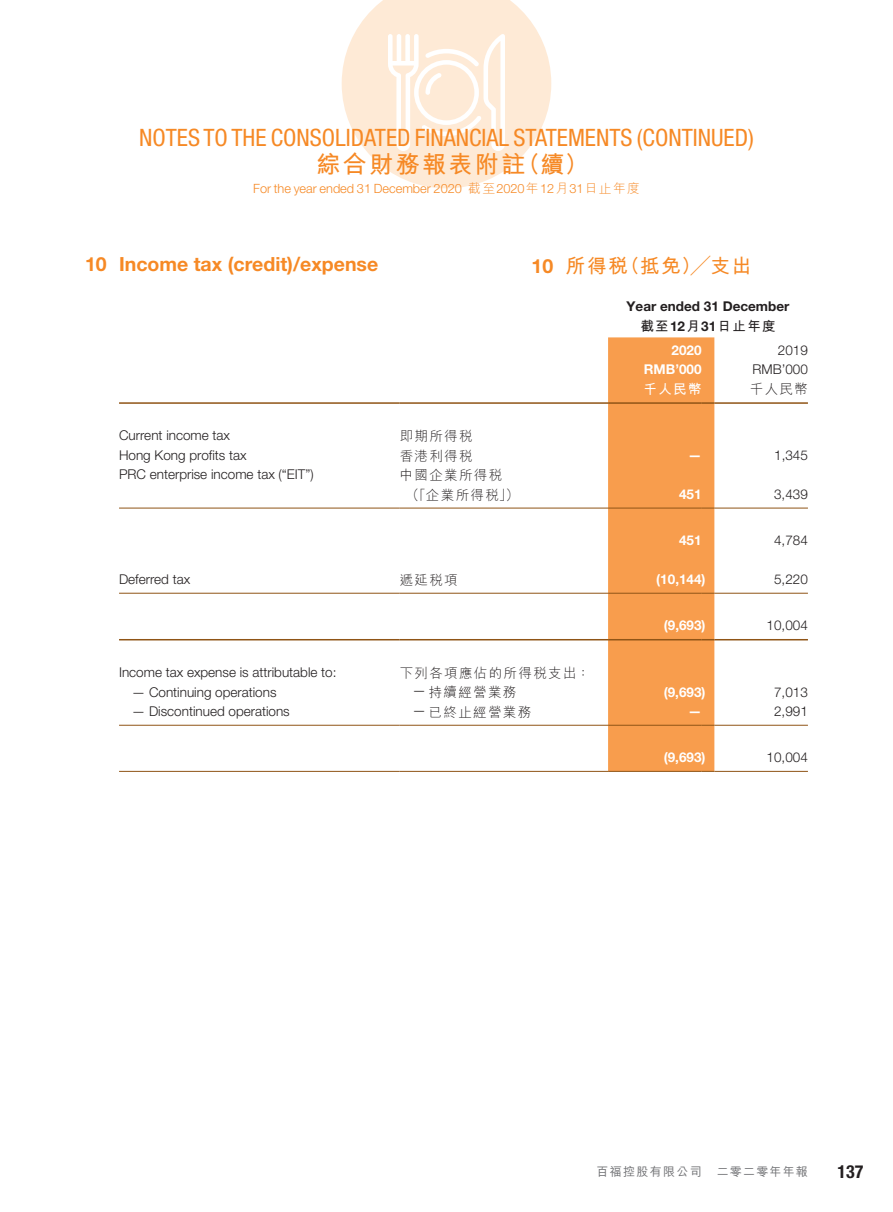
<style>
.page{position:relative;width:893px;height:1212px;background:#fff}
.page>*{position:absolute;margin:0;border:0;box-sizing:border-box;transform-origin:0 0}
.t1{font:condensed 24px "Helvetica Neue LT Std";color:#f68925}
.t2{font:700 24px "M Hei HK";letter-spacing:.1em;color:#f68925}
.t3{font:700 19.5px "Helvetica Neue LT Std";color:#f68925}
.t4{font:700 19.5px "M Hei HK";letter-spacing:.1em;color:#f68925}
.t5{font:700 condensed 18px "Helvetica Neue LT Std";color:#231f20}
.t6{font:300 13.5px "Helvetica Neue LT Std";color:#231f20}
.t7{font:300 13.5px/19.5px "M Hei HK";letter-spacing:.1em;color:#231f20}
.t8{font:700 13.5px "Helvetica Neue LT Std";color:#fff}
.t9{font:700 13.5px "Helvetica Neue LT Std";color:#231f20}
.t10{font:700 13.5px "M Hei HK";letter-spacing:.1em;color:#231f20}
.t11{font:700 13.5px "M Hei HK";color:#fff}
.t12{font:300 12.75px "Helvetica Neue LT Std";color:#f68925}
.t13{font:500 12px "M Hei HK";letter-spacing:.11em;color:#6c6d70}
.s1{font-family:"M Hei HK"}
.s2{font-family:"Helvetica Neue LT Std"}
</style>
<div class="page">
<svg style="left:342px;top:0;width:209px;height:188px"></svg>
<div style="left:608px;top:337px;width:106px;height:434px;background:#f89d4d"></div>
<hr style="left:119px;top:508px;width:281px;height:1px;background:#8f5416">
<hr style="left:400px;top:508px;width:208px;height:1px;background:#8f5416">
<hr style="left:608px;top:508px;width:94px;height:1px;background:#8f5416">
<svg style="left:702px;top:508px;width:12px;height:1px"></svg>
<hr style="left:714px;top:508px;width:94px;height:1px;background:#8f5416">
<hr style="left:119px;top:593px;width:281px;height:1px;background:#8f5416">
<hr style="left:400px;top:593px;width:208px;height:1px;background:#8f5416">
<hr style="left:608px;top:593px;width:94px;height:1px;background:#8f5416">
<svg style="left:702px;top:593px;width:12px;height:1px"></svg>
<hr style="left:714px;top:593px;width:94px;height:1px;background:#8f5416">
<hr style="left:119px;top:771px;width:281px;height:1px;background:#8f5416">
<hr style="left:400px;top:771px;width:208px;height:1px;background:#8f5416">
<hr style="left:608px;top:771px;width:94px;height:1px;background:#8f5416">
<svg style="left:702px;top:771px;width:12px;height:1px"></svg>
<hr style="left:714px;top:771px;width:94px;height:1px;background:#8f5416">
<hr style="left:119px;top:639px;width:281px;height:1px;background:#8f5416">
<hr style="left:400px;top:639px;width:208px;height:1px;background:#8f5416">
<hr style="left:608px;top:639px;width:94px;height:1px;background:#8f5416">
<svg style="left:702px;top:639px;width:12px;height:1px"></svg>
<hr style="left:714px;top:639px;width:94px;height:1px;background:#8f5416">
<hr style="left:119px;top:725px;width:281px;height:1px;background:#8f5416">
<hr style="left:400px;top:725px;width:208px;height:1px;background:#8f5416">
<hr style="left:608px;top:725px;width:94px;height:1px;background:#8f5416">
<svg style="left:702px;top:725px;width:12px;height:1px"></svg>
<hr style="left:714px;top:725px;width:94px;height:1px;background:#8f5416">
<hr style="left:119px;top:402px;width:281px;height:2px;background:#8f5416">
<hr style="left:400px;top:402px;width:208px;height:2px;background:#8f5416">
<hr style="left:608px;top:402px;width:94px;height:2px;background:#8f5416">
<svg style="left:702px;top:402px;width:12px;height:2px"></svg>
<hr style="left:714px;top:402px;width:94px;height:2px;background:#8f5416">
<h1 class="t1" style="left:139px;top:124px;width:616px">NOTES TO THE CONSOLIDATED FINANCIAL STATEMENTS (CONTINUED)</h1>
<h1 class="t2" style="left:317px;top:147px;width:273px">綜合財務報表附註（續）</h1>
<p class="t12" style="left:253px;top:181px;width:388px">For the year ended 31 December 2020 <span class="s1">截至</span>2020<span class="s1">年</span>12<span class="s1">月</span>31<span class="s1">日止年度</span></p>
<h2 class="t3" style="left:85px;top:252px;width:295px">10 Income tax (credit)/expense</h2>
<h2 class="t4" style="left:531px;top:251px;width:221px"><span class="s2">10</span> 所得稅（抵免）╱支出</h2>
<p class="t9" style="left:627px;top:298px;width:164px">Year ended 31 December</p>
<p class="t10" style="left:640px;top:317px;width:137px">截至<span class="s2">12</span>月<span class="s2">31</span>日止年度</p>
<p class="t8" style="left:672px;top:341px;width:32px">2020</p>
<p class="t6" style="left:778px;top:342px;width:32px">2019</p>
<p class="t8" style="left:644px;top:361px;width:59px">RMB’000</p>
<p class="t6" style="left:752px;top:361px;width:57px">RMB’000</p>
<p class="t11" style="left:644px;top:379px;width:60px">千人民幣</p>
<p class="t7" style="left:750px;top:379px;width:60px">千人民幣</p>
<p class="t6" style="left:119px;top:427px;width:113px">Current income tax</p>
<p class="t7" style="left:400px;top:426px;width:74px">即期所得稅</p>
<p class="t6" style="left:119px;top:447px;width:129px">Hong Kong profits tax</p>
<p class="t7" style="left:400px;top:446px;width:74px">香港利得稅</p>
<p class="t8" style="left:688px;top:447px;width:15px">—</p>
<p class="t6" style="left:774px;top:447px;width:35px">1,345</p>
<p class="t6" style="left:119px;top:466px;width:196px">PRC enterprise income tax (“EIT”)</p>
<p class="t7" style="left:406px;top:465px;width:115px;text-indent:-6px">中國企業所得稅（「企業所得稅」）</p>
<p class="t8" style="left:679px;top:486px;width:24px">451</p>
<p class="t6" style="left:774px;top:486px;width:35px">3,439</p>
<p class="t8" style="left:679px;top:532px;width:24px">451</p>
<p class="t6" style="left:774px;top:532px;width:35px">4,784</p>
<p class="t6" style="left:119px;top:571px;width:73px">Deferred tax</p>
<p class="t7" style="left:400px;top:570px;width:60px">遞延稅項</p>
<p class="t8" style="left:656px;top:571px;width:51px">(10,144 )</p>
<p class="t6" style="left:774px;top:571px;width:35px">5,220</p>
<p class="t8" style="left:664px;top:617px;width:43px">(9,693)</p>
<p class="t6" style="left:767px;top:617px;width:43px">10,004</p>
<p class="t6" style="left:119px;top:664px;width:219px">Income tax expense is attributable to:</p>
<p class="t7" style="left:400px;top:663px;width:192px">下列各項應佔的所得稅支出：</p>
<p class="t6" style="left:132px;top:683px;width:146px">— Continuing operations</p>
<p class="t7" style="left:412px;top:682px;width:106px"><span class="s2">—</span>持續經營業務</p>
<p class="t8" style="left:664px;top:683px;width:43px">(9,693)</p>
<p class="t6" style="left:774px;top:683px;width:35px">7,013</p>
<p class="t6" style="left:132px;top:703px;width:160px">— Discontinued operations</p>
<p class="t7" style="left:412px;top:702px;width:120px"><sup>—</sup>已終止經營業務</p>
<p class="t8" style="left:688px;top:703px;width:15px">—</p>
<p class="t6" style="left:774px;top:703px;width:35px">2,991</p>
<p class="t8" style="left:664px;top:749px;width:43px">(9,693)</p>
<p class="t6" style="left:767px;top:749px;width:43px">10,004</p>
<p class="t13" style="left:597px;top:1163px;width:213px">百福控股有限公司 二零二零年年報</p>
<h3 class="t5" style="left:837px;top:1160px;width:27px">137</h3>
</div>
